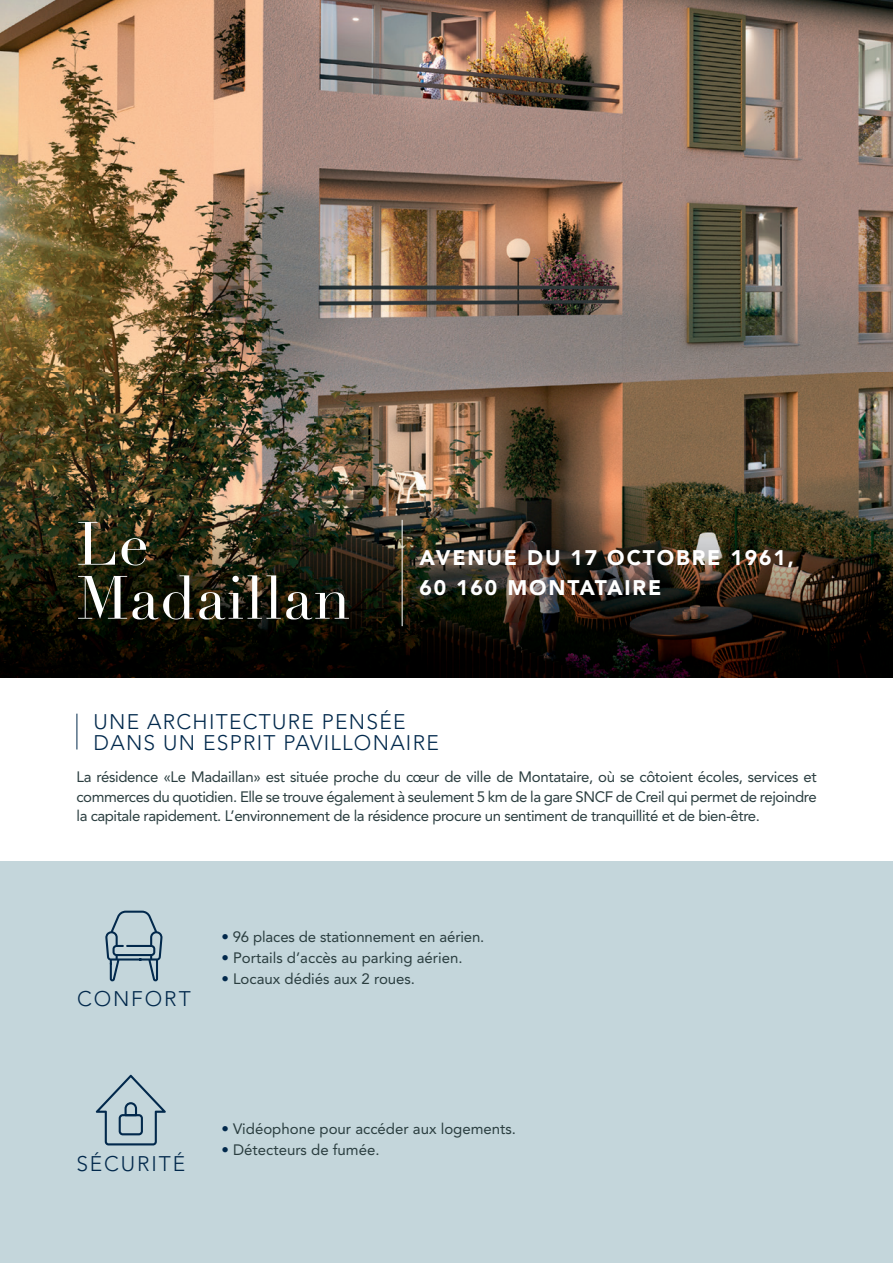
<style>
.page{position:relative;width:893px;height:1263px;background:#fff}
.page>*{position:absolute;margin:0;border:0;box-sizing:border-box;transform-origin:0 0}
.t1{font:60px/54px "Didot";letter-spacing:.02em;color:#fff}
.t2{font:300 21px/21px "Avenir LT Std";letter-spacing:.06em;color:#02294c}
.t3{font:900 21px/30px "Avenir LT Std";letter-spacing:.09em;color:#fff}
.t4{font:300 21px "Avenir LT Std";letter-spacing:.09em;color:#02294c}
.t5{font:15px/19.5px "Avenir LT Std";color:#2a3d3f;text-align:justify}
.s1{color:#02294c}
</style>
<div class="page">
<div style="left:0;top:861px;width:893px;height:402px;background:#c4d6db"></div>
<img style="left:0;top:0;width:893px;height:678px">
<hr style="left:402px;top:520px;width:1px;height:106px;background:#fff">
<svg style="left:105px;top:911px;width:58px;height:70px"></svg>
<svg style="left:96px;top:1075px;width:70px;height:70px"></svg>
<hr style="left:77px;top:714px;width:1px;height:35px;background:#02294c">
<h1 class="t1" style="left:77px;top:518px;width:275px">Le<br>Madaillan</h1>
<h2 class="t3" style="left:419px;top:543px;width:376px">AVENUE DU 17 OCTOBRE 1961,<br>60 160 MONTATAIRE</h2>
<h2 class="t2" style="left:94px;top:711px;width:347px">UNE ARCHITECTURE PENSÉE<br>DANS UN ESPRIT PAVILLONAIRE</h2>
<p class="t5" style="left:77px;top:768px;width:742px">La résidence «Le Madaillan» est située proche du cœur de ville de Montataire, où se côtoient écoles, services et commerces du quotidien. Elle se trouve également à seulement 5 km de la gare SNCF de Creil qui permet de rejoindre la capitale rapidement. L’environnement de la résidence procure un sentiment de tranquillité et de bien-être.</p>
<h2 class="t4" style="left:77px;top:987px;width:115px">CONFORT</h2>
<p class="t5" style="left:221px;top:927px;width:265px"><span class="s1">•</span> 96 places de stationnement en aérien.</p>
<p class="t5" style="left:221px;top:948px;width:243px"><span class="s1">•</span> Portails d’accès au parking aérien.</p>
<p class="t5" style="left:221px;top:969px;width:195px"><span class="s1">•</span> Locaux dédiés aux 2 roues.</p>
<h2 class="t4" style="left:76px;top:1151px;width:110px">SÉCURITÉ</h2>
<p class="t5" style="left:221px;top:1119px;width:296px"><span class="s1">•</span> Vidéophone pour accéder aux logements.</p>
<p class="t5" style="left:221px;top:1140px;width:160px"><span class="s1">•</span> Détecteurs de fumée.</p>
</div>
